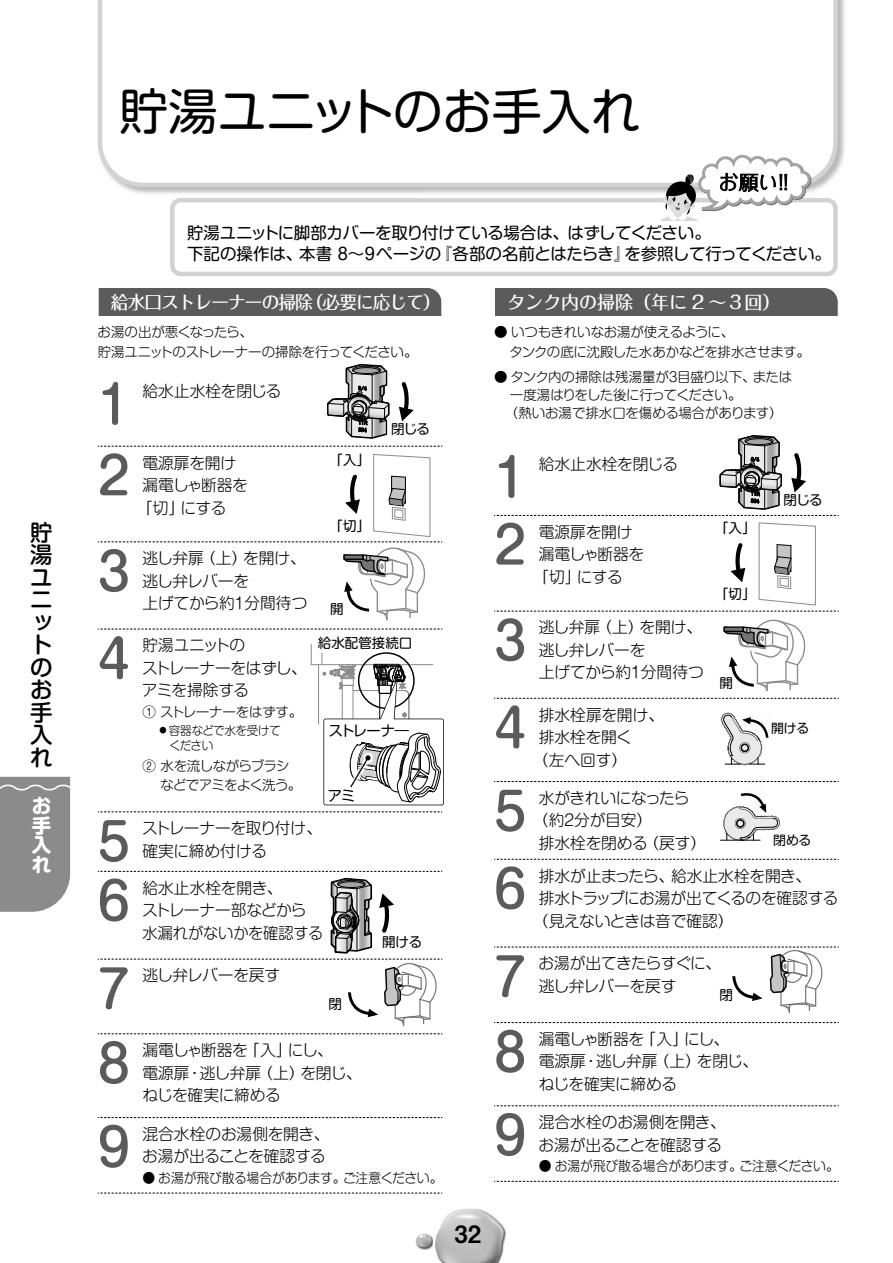
<style>
.page{position:relative;width:893px;height:1263px;background:#fff}
.page>*{position:absolute;margin:0;border:0;box-sizing:border-box;transform-origin:0 0}
.t1{font:51px "Shin M Go Pro Medium 90 msp RKSJ H";color:#5b5b5b}
.t2{font:49.5px "Shin M Go Pro Regular 90 msp RKSJ H";letter-spacing:-.005em;color:#000}
.t3{font:24px "Midashi Go Pro MB31 90 msp RKSJ H";color:#000}
.t4{font:22.5px/22.5px "Shin M Go Pro Medium 90 msp RKSJ H";color:#000;text-align:justify}
.t5{font:19.5px/19.5px "Shin M Go Pro Bold 90 msp RKSJ V";color:#fff;text-align:justify}
.t6{font:18px "Folk Pro Medium 90 msp RKSJ H";letter-spacing:-.05em;color:#fff}
.t7{font:18px "Folk Pro Medium 90 msp RKSJ H";color:#fff}
.t8{font:16.5px/21px "Shin M Go Pro Regular 90 msp RKSJ H";letter-spacing:-.02em;color:#000}
.t9{font:15.75px/22.5px "Shin M Go Pro Light 90 msp RKSJ H";letter-spacing:-.02em;color:#000}
.t10{font:15.75px/22.5px "Shin M Go Pro Light 90 msp RKSJ H";letter-spacing:-.04em;color:#000}
.t11{font:15.75px "Shin M Go Pro Light 90 msp RKSJ H";color:#000}
.t12{font:14.25px "Shin M Go Pro Regular 90 msp RKSJ H";letter-spacing:-.055em;color:#000}
.t13{font:13.5px/19.5px "Shin M Go Pro Light 90 msp RKSJ H";letter-spacing:-.03em;color:#000}
.t14{font:13.5px "Shin M Go Pro Light 90 msp RKSJ H";letter-spacing:-.03em;color:#000;scale:.95 1}
.t15{font:13.5px "Shin M Go Pro Regular 90 msp RKSJ H";color:#000}
.t16{font:13.5px/19.5px "Shin M Go Pro Light 90 msp RKSJ H";letter-spacing:-.055em;color:#000}
.t17{font:13.5px "Shin M Go Pro Light 90 msp RKSJ H";letter-spacing:-.01em;color:#000}
.t18{font:13.5px "Shin M Go Pro Light 90 msp RKSJ H";letter-spacing:-.05em;color:#000}
.t19{font:12.9px "Shin M Go Pro Regular 90 msp RKSJ H";letter-spacing:-.015em;color:#000}
.t20{font:12px/15px "Shin M Go Pro Light 90 msp RKSJ H";letter-spacing:-.03em;color:#000;scale:.96 1}
.s1{font-size:7.5px}
.s2{font-family:"Shin Go Pro Light 90 msp RKSJ H"}
</style>
<div class="page">
<svg style="left:0;top:777px;width:71px;height:135px;background:#919191"></svg>
<img style="left:459px;top:1208px;width:48px;height:32px">
<svg style="left:416px;top:1210px;width:88px;height:53px"></svg>
<img style="left:126px;top:0;width:719px;height:194px">
<svg style="left:97px;top:0;width:743px;height:189px"></svg>
<svg style="left:98px;top:1193px;width:344px;height:1px"></svg>
<svg style="left:98px;top:629px;width:344px;height:1px"></svg>
<svg style="left:98px;top:446px;width:344px;height:1px"></svg>
<svg style="left:98px;top:871px;width:344px;height:1px"></svg>
<svg style="left:98px;top:811px;width:344px;height:1px"></svg>
<svg style="left:98px;top:1033px;width:344px;height:1px"></svg>
<svg style="left:98px;top:1117px;width:344px;height:1px"></svg>
<div style="left:98px;top:288px;width:344px;height:28px;background:#5b5b5b"></div>
<svg style="left:399px;top:382px;width:15px;height:39px"></svg>
<svg style="left:327px;top:363px;width:63px;height:76px"></svg>
<svg style="left:98px;top:454px;width:344px;height:167px"></svg>
<svg style="left:98px;top:878px;width:344px;height:148px"></svg>
<svg style="left:494px;top:1181px;width:344px;height:1px"></svg>
<svg style="left:494px;top:698px;width:344px;height:1px"></svg>
<svg style="left:494px;top:781px;width:344px;height:1px"></svg>
<svg style="left:494px;top:859px;width:344px;height:1px"></svg>
<svg style="left:494px;top:1022px;width:344px;height:1px"></svg>
<svg style="left:494px;top:1105px;width:344px;height:1px"></svg>
<div style="left:495px;top:288px;width:344px;height:28px;background:#5b5b5b"></div>
<svg style="left:494px;top:435px;width:344px;height:81px"></svg>
<svg style="left:494px;top:522px;width:344px;height:90px"></svg>
<svg style="left:723px;top:619px;width:82px;height:72px"></svg>
<svg style="left:721px;top:712px;width:47px;height:54px"></svg>
<svg style="left:494px;top:947px;width:344px;height:66px"></svg>
<div style="left:170px;top:198px;width:668px;height:78px;border:4px solid #d3d3d3;border-radius:9px"></div>
<svg style="left:615px;top:153px;width:198px;height:67px"></svg>
<svg style="left:720px;top:793px;width:60px;height:48px"></svg>
<svg style="left:311px;top:645px;width:133px;height:160px"></svg>
<h3 class="t4" style="left:30px;top:524px;width:23px">貯湯ユニットのお手入れ</h3>
<p class="t5" style="left:32px;top:799px;width:21px">お手入れ</p>
<h2 class="t2" style="left:119px;top:93px;width:523px">貯湯ユニットのお手入れ</h2>
<p class="t8" style="left:187px;top:224px;width:645px">貯湯ユニットに脚部カバーを取り付けている場合は、はずしてください。<br>下記の操作は、本書 8～9ページの『各部の名前とはたらき』を参照して行ってください。</p>
<p class="t6" style="left:111px;top:295px;width:331px">給水口ストレーナーの掃除（必要に応じて）</p>
<p class="t13" style="left:98px;top:324px;width:321px">お湯の出が悪くなったら、<br>貯湯ユニットのストレーナーの掃除を行ってください。</p>
<h1 class="t1" style="left:98px;top:385px;width:34px">1</h1>
<p class="t9" style="left:142px;top:382px;width:141px">給水止水栓を閉じる</p>
<p class="t15" style="left:391px;top:424px;width:41px">閉じる</p>
<h1 class="t1" style="left:98px;top:457px;width:34px">2</h1>
<p class="t9" style="left:142px;top:454px;width:95px">電源扉を開け</p>
<p class="t15" style="left:329px;top:454px;width:42px">「入」</p>
<p class="t9" style="left:142px;top:476px;width:107px">漏電しゃ断器を</p>
<p class="t9" style="left:137px;top:499px;width:91px">「切」にする</p>
<h1 class="t1" style="left:98px;top:553px;width:34px">3</h1>
<p class="t9" style="left:142px;top:549px;width:167px">逃し弁扉（上）を開け、逃し弁レバーを<br>上げてから約1分間待つ</p>
<p class="t15" style="left:329px;top:521px;width:42px">「切」</p>
<p class="t15" style="left:330px;top:604px;width:15px">開</p>
<h1 class="t1" style="left:98px;top:640px;width:34px">4</h1>
<p class="t9" style="left:142px;top:636px;width:166px">貯湯ユニットの<br>ストレーナーをはずし、アミを掃除する</p>
<p class="t13" style="left:142px;top:704px;width:161px">① ストレーナーをはずす。</p>
<p class="t20" style="left:170px;top:725px;width:118px;text-indent:-10px"><span class="s1">●</span> 容器などで水を受けてください</p>
<p class="t16" style="left:142px;top:758px;width:160px">② 水を流しながらブラシ　 などでアミをよく洗う。</p>
<h1 class="t1" style="left:98px;top:823px;width:34px">5</h1>
<p class="t9" style="left:142px;top:819px;width:182px">ストレーナーを取り付け、確実に締め付ける</p>
<h1 class="t1" style="left:98px;top:882px;width:34px">6</h1>
<p class="t9" style="left:142px;top:879px;width:183px">給水止水栓を開き、<br>ストレーナー部などから水漏れがないかを確認する</p>
<p class="t15" style="left:318px;top:638px;width:96px">給水配管接続口</p>
<p class="t12" style="left:329px;top:726px;width:82px">ストレーナ―</p>
<p class="t12" style="left:328px;top:790px;width:29px">アミ</p>
<p class="t15" style="left:382px;top:937px;width:42px">開ける</p>
<h1 class="t1" style="left:98px;top:970px;width:34px">7</h1>
<p class="t9" style="left:142px;top:966px;width:139px">逃し弁レバーを戻す</p>
<p class="t15" style="left:328px;top:998px;width:15px">閉</p>
<h1 class="t1" style="left:98px;top:1045px;width:34px">8</h1>
<p class="t9" style="left:142px;top:1041px;width:221px">漏電しゃ断器を「入」にし、<br>電源扉・逃し弁扉（上）を閉じ、ねじを確実に締める</p>
<h1 class="t1" style="left:98px;top:1128px;width:34px">9</h1>
<p class="t9" style="left:142px;top:1125px;width:189px">混合水栓のお湯側を開き、お湯が出ることを確認する</p>
<p class="t14" style="left:142px;top:1173px;width:317px"><span class="s2">●</span> お湯が飛び散る場合があります。ご注意ください。</p>
<p class="t7" style="left:507px;top:295px;width:275px">タンク内の掃除（年に 2 ～３回）</p>
<p class="t13" style="left:509px;top:324px;width:302px;line-height:20.2px;text-indent:-15px"><span class="s2">●</span> いつもきれいなお湯が使えるように、<br>タンクの底に沈殿した水あかなどを排水させます。</p>
<p class="t13" style="left:494px;top:369px;width:299px"><span class="s2">●</span> タンク内の掃除は残湯量が３目盛り以下、または</p>
<p class="t18" style="left:510px;top:390px;width:233px">一度湯はりをした後に行ってください。</p>
<p class="t17" style="left:505px;top:408px;width:279px">（熱いお湯で排水口を傷める場合があります）</p>
<h1 class="t1" style="left:494px;top:459px;width:34px">1</h1>
<p class="t9" style="left:539px;top:455px;width:141px">給水止水栓を閉じる</p>
<p class="t15" style="left:783px;top:495px;width:41px">閉じる</p>
<h1 class="t1" style="left:494px;top:526px;width:34px">2</h1>
<p class="t9" style="left:539px;top:523px;width:95px">電源扉を開け</p>
<p class="t15" style="left:715px;top:523px;width:42px">「入」</p>
<p class="t9" style="left:539px;top:545px;width:107px">漏電しゃ断器を</p>
<p class="t9" style="left:533px;top:568px;width:91px">「切」にする</p>
<h1 class="t1" style="left:494px;top:622px;width:34px">3</h1>
<p class="t9" style="left:539px;top:618px;width:167px">逃し弁扉（上）を開け、逃し弁レバーを<br>上げてから約1分間待つ</p>
<h1 class="t1" style="left:494px;top:709px;width:34px">4</h1>
<p class="t11" style="left:539px;top:709px;width:127px">排水栓扉を開け、</p>
<p class="t9" style="left:539px;top:728px;width:95px">排水栓を開く</p>
<p class="t9" style="left:533px;top:751px;width:96px">（左へ回す）</p>
<p class="t15" style="left:715px;top:589px;width:42px">「切」</p>
<p class="t15" style="left:719px;top:678px;width:15px">開</p>
<p class="t19" style="left:771px;top:724px;width:40px">開ける</p>
<h1 class="t1" style="left:494px;top:792px;width:34px">5</h1>
<p class="t9" style="left:539px;top:789px;width:152px">水がきれいになったら</p>
<p class="t9" style="left:533px;top:811px;width:121px">（約2分が目安）</p>
<p class="t9" style="left:539px;top:834px;width:169px">排水栓を閉める（戻す）</p>
<p class="t19" style="left:773px;top:835px;width:40px">閉める</p>
<h1 class="t1" style="left:494px;top:870px;width:34px">6</h1>
<p class="t9" style="left:539px;top:867px;width:274px">排水が止まったら、給水止水栓を開き、</p>
<p class="t10" style="left:539px;top:889px;width:301px">排水トラップにお湯が出てくるのを確認する</p>
<p class="t9" style="left:533px;top:912px;width:202px">（見えないときは音で確認）</p>
<h1 class="t1" style="left:494px;top:958px;width:34px">7</h1>
<p class="t10" style="left:539px;top:954px;width:184px">お湯が出てきたらすぐに、逃し弁レバーを戻す</p>
<p class="t15" style="left:719px;top:990px;width:15px">閉</p>
<h1 class="t1" style="left:494px;top:1033px;width:34px">8</h1>
<p class="t9" style="left:539px;top:1030px;width:221px">漏電しゃ断器を「入」にし、<br>電源扉・逃し弁扉（上）を閉じ、ねじを確実に締める</p>
<h1 class="t1" style="left:494px;top:1117px;width:34px">9</h1>
<p class="t9" style="left:539px;top:1113px;width:189px">混合水栓のお湯側を開き、お湯が出ることを確認する</p>
<p class="t14" style="left:539px;top:1161px;width:317px"><span class="s2">●</span> お湯が飛び散る場合があります。ご注意ください。</p>
<h3 class="t3" style="left:454px;top:1225px;width:28px">32</h3>
</div>
